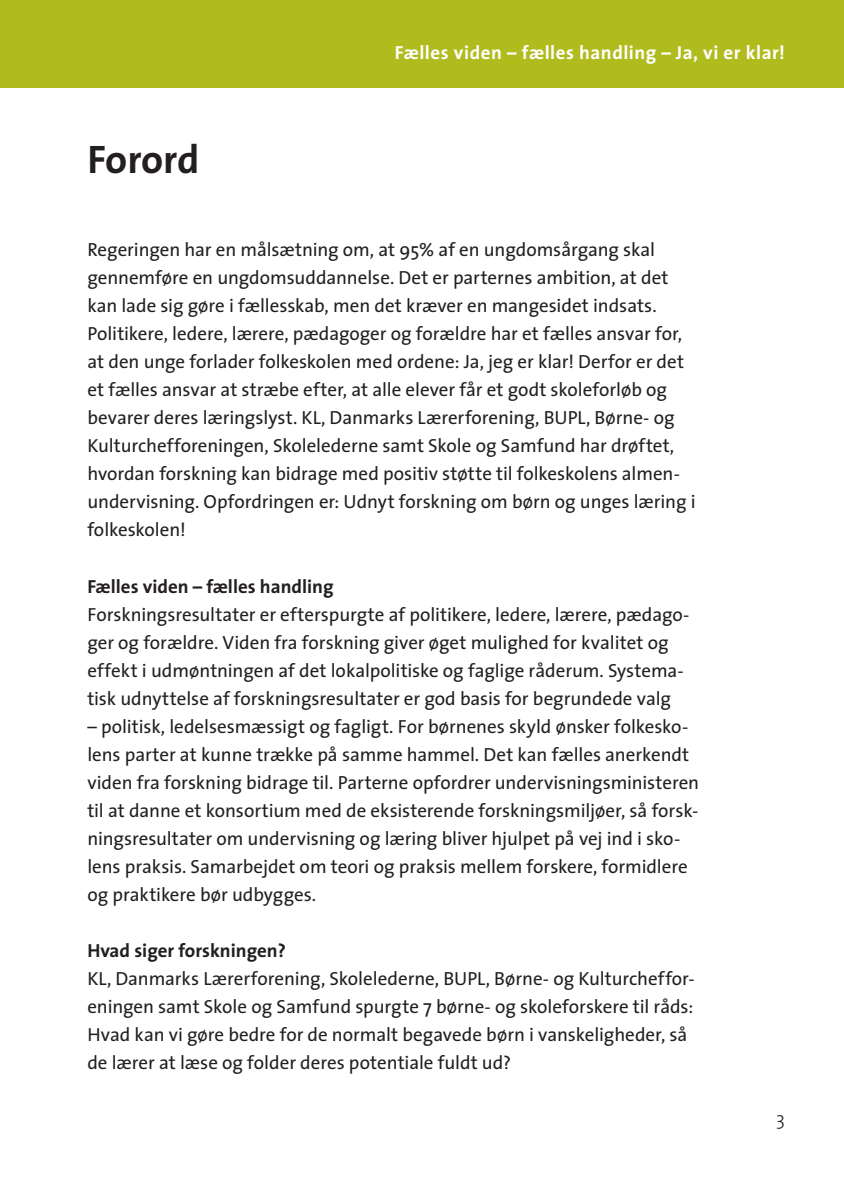
<style>
.page{position:relative;width:844px;height:1196px;background:#fff}
.page>*{position:absolute;margin:0;border:0;box-sizing:border-box;transform-origin:0 0}
.t1{font:700 40px "The Sans";letter-spacing:-.005em;color:#231f20}
.t2{font:19px/28px "The Sans";letter-spacing:-.005em;color:#231f20}
.t3{font:700 19px "The Sans";color:#231f20}
.t4{font:700 19px "The Sans";letter-spacing:.03em;color:#fff}
.t5{font:300 19px "The Sans";color:#231f20}
</style>
<div class="page">
<hr style="left:0;top:0;width:2px;height:87px;background:#b0bb1d">
<div style="left:2px;top:0;width:842px;height:87px;background:#b0bb1d"></div>
<h1 class="t1" style="left:87px;top:126px;width:114px">Forord</h1>
<p class="t4" style="left:395px;top:36px;width:392px">Fælles viden – fælles handling – Ja, vi er klar!</p>
<p class="t2" style="left:87px;top:235px;width:610px">Regeringen har en målsætning om, at 95% af en ungdomsårgang skal gennemføre en ungdomsuddannelse. Det er parternes ambition, at det kan lade sig gøre i fællesskab, men det kræver en mangesidet indsats.<br>Politikere, ledere, lærere, pædagoger og forældre har et fælles ansvar for, at den unge forlader folkeskolen med ordene: Ja, jeg er klar! Derfor er det et fælles ansvar at stræbe efter, at alle elever får et godt skoleforløb og bevarer deres læringslyst. KL, Danmarks Lærerforening, BUPL, Børne- og Kulturchefforeningen, Skolelederne samt Skole og Samfund har drøftet, hvordan forskning kan bidrage med positiv støtte til folkeskolens almen&shy;undervisning. Opfordringen er: Udnyt forskning om børn og unges læring i folkeskolen!</p>
<p class="t3" style="left:87px;top:570px;width:248px">Fælles viden – fælles handling</p>
<p class="t2" style="left:87px;top:599px;width:603px">Forskningsresultater er efterspurgte af politikere, ledere, lærere, pædago&shy;ger og forældre. Viden fra forskning giver øget mulighed for kvalitet og effekt i udmøntningen af det lokalpolitiske og faglige råderum. Systema&shy;tisk udnyttelse af forskningsresultater er god basis for begrundede valg</p>
<p class="t2" style="left:87px;top:711px;width:613px">– politisk, ledelsesmæssigt og fagligt. For børnenes skyld ønsker folkesko&shy;lens parter at kunne trække på samme hammel. Det kan fælles anerkendt viden fra forskning bidrage til. Parterne opfordrer undervisningsministeren til at danne et konsortium med de eksisterende forskningsmiljøer, så forsk&shy;ningsresultater om undervisning og læring bliver hjulpet på vej ind i sko&shy;lens praksis. Samarbejdet om teori og praksis mellem forskere, formidlere og praktikere bør udbygges.</p>
<p class="t3" style="left:87px;top:934px;width:200px">Hvad siger forskningen?</p>
<p class="t2" style="left:87px;top:963px;width:609px">KL, Danmarks Lærerforening, Skolelederne, BUPL, Børne- og Kulturcheffor&shy;eningen samt Skole og Samfund spurgte 7 børne- og skoleforskere til råds:<br>Hvad kan vi gøre bedre for de normalt begavede børn i vanskeligheder, så de lærer at læse og folder deres potentiale fuldt ud?</p>
<p class="t5" style="left:776px;top:1102px;width:10px">3</p>
</div>
